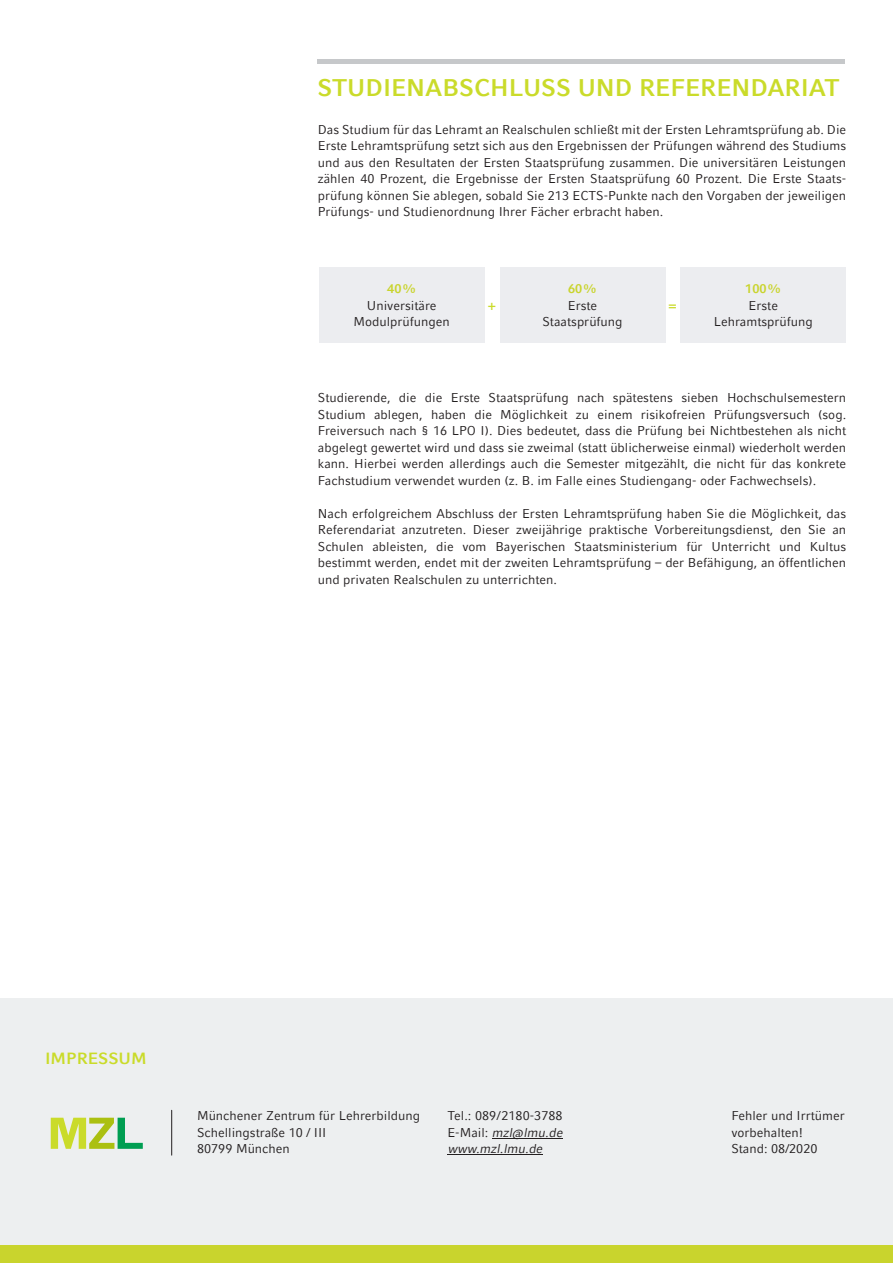
<style>
.page{position:relative;width:893px;height:1263px;background:#fff}
.page>*{position:absolute;margin:0;border:0;box-sizing:border-box;transform-origin:0 0}
.t1{font:700 24px "LMU Compatil Fact";color:#cadb2a}
.t2{font:700 16.2px "LMU Compatil Fact";color:#cadb2a}
.t3{font:700 13.5px "LMU Compatil Fact";color:#cadb2a}
.t4{font:12.75px/16.5px "LMU Compatil Fact";color:#231f20;text-align:justify}
.t5{font:700 12.75px "LMU Compatil Fact";color:#c9d42d}
.s1{font-style:italic}
</style>
<div class="page">
<hr style="left:318px;top:60px;width:527px;height:4px;background:#c6c8ca">
<div style="left:319px;top:268px;width:166px;height:75px;background:#ecedf0"></div>
<div style="left:500px;top:268px;width:165px;height:75px;background:#ecedf0"></div>
<div style="left:680px;top:268px;width:166px;height:75px;background:#ecedf0"></div>
<div style="left:0;top:998px;width:893px;height:256px;background:#edeff0"></div>
<div style="left:0;top:1246px;width:893px;height:17px;background:#c9d42d"></div>
<svg style="left:51px;top:1118px;width:92px;height:31px"></svg>
<hr style="left:492px;top:1138px;width:71px;height:1px;background:#231f20">
<hr style="left:447px;top:1154px;width:96px;height:1px;background:#231f20">
<hr style="left:171px;top:1110px;width:1px;height:45px;background:#231f20">
<h1 class="t1" style="left:317px;top:78px;width:523px">STUDIENABSCHLUSS UND REFERENDARIAT</h1>
<p class="t4" style="left:318px;top:122px;width:530px">Das Studium für das Lehramt an Realschulen schließt mit der Ersten Lehramtsprüfung ab. Die Erste Lehramtsprüfung setzt sich aus den Ergebnissen der Prüfungen während des Studiums und aus den Resultaten der Ersten Staatsprüfung zusammen. Die universitären Leistungen zählen 40 Prozent, die Ergebnisse der Ersten Staatsprüfung 60 Prozent. Die Erste Staats&shy;prüfung können Sie ablegen, sobald Sie 213 ECTS-Punkte nach den Vorgaben der jeweiligen Prüfungs- und Studienordnung Ihrer Fächer erbracht haben.</p>
<p class="t5" style="left:387px;top:283px;width:30px">40%</p>
<p class="t4" style="left:354px;top:298px;width:98px;text-align:center">Universitäre<br>Modulprüfungen</p>
<p class="t5" style="left:568px;top:283px;width:30px">60%</p>
<p class="t4" style="left:542px;top:298px;width:82px;text-align:center">Erste<br>Staatsprüfung</p>
<p class="t3" style="left:488px;top:300px;width:9px">+</p>
<p class="t3" style="left:669px;top:300px;width:9px">=</p>
<p class="t5" style="left:745px;top:283px;width:38px">100%</p>
<p class="t4" style="left:714px;top:298px;width:101px;text-align:center">Erste<br>Lehramtsprüfung</p>
<p class="t4" style="left:318px;top:391px;width:530px">Studierende, die die Erste Staatsprüfung nach spätestens sieben Hochschulsemestern Studium ablegen, haben die Möglichkeit zu einem risikofreien Prüfungsversuch (sog.<br>Freiversuch nach § 16 LPO I). Dies bedeutet, dass die Prüfung bei Nichtbestehen als nicht abgelegt gewertet wird und dass sie zweimal (statt üblicherweise einmal) wiederholt werden kann. Hierbei werden allerdings auch die Semester mitgezählt, die nicht für das konkrete Fachstudium verwendet wurden (z. B. im Falle eines Studiengang- oder Fachwechsels).</p>
<p class="t4" style="left:318px;top:506px;width:530px">Nach erfolgreichem Abschluss der Ersten Lehramtsprüfung haben Sie die Möglichkeit, das Referendariat anzutreten. Dieser zweijährige praktische Vorbereitungsdienst, den Sie an Schulen ableisten, die vom Bayerischen Staatsministerium für Unterricht und Kultus bestimmt werden, endet mit der zweiten Lehramtsprüfung – der Befähigung, an öffentlichen und privaten Realschulen zu unterrichten.</p>
<p class="t2" style="left:45px;top:1051px;width:103px">IMPRESSUM</p>
<p class="t4" style="left:197px;top:1109px;width:225px;text-align:left">Münchener Zentrum für Lehrerbildung<br>Schellingstraße 10 / III<br>80799 München</p>
<p class="t4" style="left:731px;top:1109px;width:115px;text-align:left">Fehler und Irrtümer vorbehalten!<br>Stand: 08/2020</p>
<p class="t4" style="left:447px;top:1109px;width:117px">Tel.: 089/2180-3788<br>E-Mail: <span class="s1">mzl@lmu.de www.mzl.lmu.de</span></p>
</div>
